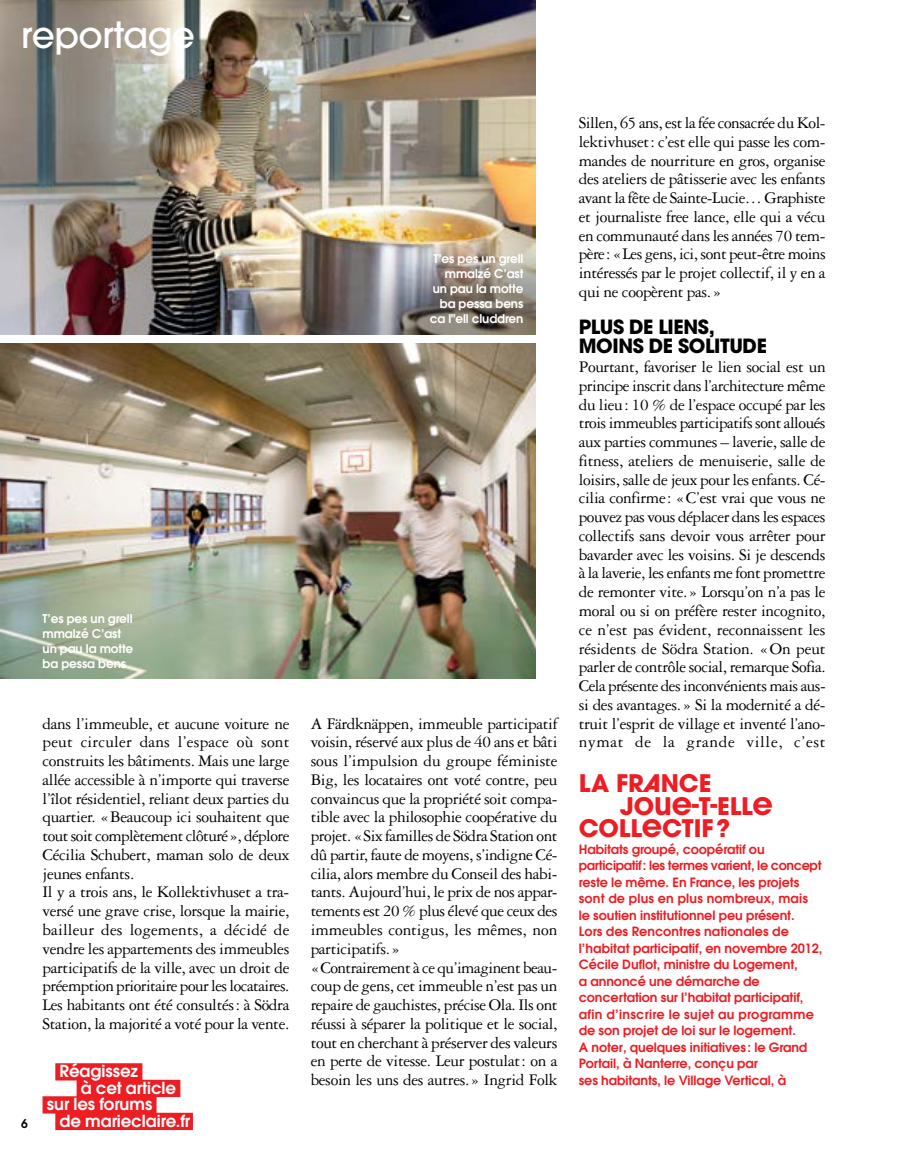
<style>
.page{position:relative;width:915px;height:1149px;background:#fff}
.page>*{position:absolute;margin:0;border:0;box-sizing:border-box;transform-origin:0 0}
.t1{font:500 36px "ITC Avant Garde Pro";color:#fff}
.t2{font:700 24px "ITC Avant Garde Pro";letter-spacing:-.005em;color:#ed1d24}
.t3{font:700 19.5px/18.8px "ITC Avant Garde Pro";letter-spacing:-.02em;color:#000}
.t4{font:17.25px/18.8px "Garamond 3 LT Std";letter-spacing:-.02em;color:#000}
.t5{font:600 16.5px "ITC Avant Garde Pro";color:#fff}
.t6{font:600 12.75px/16.5px "ITC Avant Garde Pro";letter-spacing:-.005em;color:#ed1d24}
.t7{font:600 12px/15px "ITC Avant Garde Pro";letter-spacing:-.005em;color:#fff;text-align:right}
.t8{font:600 12px "ITC Avant Garde Pro";color:#000}
</style>
<div class="page">
<img style="left:0;top:0;width:535px;height:335px">
<img style="left:0;top:343px;width:535px;height:335px">
<div style="left:55px;top:1062px;width:87px;height:18px;background:#ed1d24"></div>
<div style="left:77px;top:1079px;width:103px;height:17px;background:#ed1d24"></div>
<div style="left:43px;top:1095px;width:113px;height:18px;background:#ed1d24"></div>
<div style="left:55px;top:1112px;width:138px;height:17px;background:#ed1d24"></div>
<h1 class="t1" style="left:21px;top:12px;width:175px">reportage</h1>
<p class="t7" style="left:429px;top:251px;width:95px">T’es pes un grell mmalzé C’ast un pau la motte ba pessa bens ca l"ell cluddren</p>
<p class="t7" style="left:43px;top:610px;width:92px;text-align:left">T’es pes un grell mmalzé C’ast un pau la motte ba pessa bens</p>
<p class="t8" style="left:21px;top:1115px;width:8px">6</p>
<p class="t4" style="left:43px;top:713px;width:248px">dans l’immeuble, et aucune voiture ne peut circuler dans l’espace où sont construits les bâtiments. Mais une large allée accessible à n’importe qui traverse l’îlot résidentiel, reliant deux parties du quartier. «Beaucoup ici souhaitent que tout soit complètement clôturé», déplore Cécilia Schubert, maman solo de deux jeunes enfants.<br>Il y a trois ans, le Kollektivhuset a tra&shy;versé une grave crise, lorsque la mairie, bailleur des logements, a décidé de vendre les appartements des immeubles participatifs de la ville, avec un droit de préemption prioritaire pour les locataires.<br>Les habitants ont été consultés: à Södra Station, la majorité a voté pour la vente.</p>
<p class="t4" style="left:310px;top:714px;width:248px">A Färdknäppen, immeuble participatif voisin, réservé aux plus de 40 ans et bâti sous l’impulsion du groupe féministe Big, les locataires ont voté contre, peu convaincus que la propriété soit compa&shy;tible avec la philosophie coopérative du projet. «Six familles de Södra Station ont dû partir, faute de moyens, s’indigne Cé&shy;cilia, alors membre du Conseil des habi&shy;tants. Aujourd’hui, le prix de nos appar&shy;tements est 20 % plus élevé que ceux des immeubles contigus, les mêmes, non participatifs.»<br>«Contrairement à ce qu’imaginent beau&shy;coup de gens, cet immeuble n’est pas un repaire de gauchistes, précise Ola. Ils ont réussi à séparer la politique et le social, tout en cherchant à préserver des valeurs en perte de vitesse. Leur postulat: on a besoin les uns des autres.» Ingrid Folk</p>
<p class="t5" style="left:60px;top:1059px;width:80px">Réagissez</p>
<p class="t5" style="left:81px;top:1076px;width:97px">à cet article</p>
<p class="t5" style="left:47px;top:1092px;width:107px">sur les forums</p>
<p class="t5" style="left:60px;top:1109px;width:132px">de marieclaire.fr</p>
<p class="t4" style="left:578px;top:113px;width:248px;text-align:justify">Sillen, 65 ans, est la fée consacrée du Kol&shy;lektivhuset: c’est elle qui passe les com&shy;mandes de nourriture en gros, organise des ateliers de pâtisserie avec les enfants avant la fête de Sainte-Lucie… Graphiste et journaliste free lance, elle qui a vécu en communauté dans les années 70 tem&shy;père: «Les gens, ici, sont peut-être moins intéressés par le projet collectif, il y en a qui ne coopèrent pas.»</p>
<p class="t3" style="left:578px;top:317px;width:190px">PLUS DE LIENS,<br>MOINS DE SOLITUDE</p>
<p class="t4" style="left:578px;top:357px;width:248px;text-align:justify">Pourtant, favoriser le lien social est un principe inscrit dans l’architecture même du lieu: 10 % de l’espace occupé par les trois immeubles participatifs sont alloués aux parties communes – laverie, salle de fitness, ateliers de menuiserie, salle de loisirs, salle de jeux pour les enfants. Cé&shy;cilia confirme: «C’est vrai que vous ne pouvez pas vous déplacer dans les espaces collectifs sans devoir vous arrêter pour bavarder avec les voisins. Si je descends à la laverie, les enfants me font promettre de remonter vite.» Lorsqu’on n’a pas le moral ou si on préfère rester incognito, ce n’est pas évident, reconnaissent les résidents de Södra Station. «On peut parler de contrôle social, remarque Sofia.<br>Cela présente des inconvénients mais aus&shy;si des avantages.» Si la modernité a dé&shy;truit l’esprit de village et inventé l’ano&shy;nymat de la grande ville, c’est</p>
<h2 class="t2" style="left:578px;top:767px;width:134px">LA FRANCE</h2>
<h2 class="t2" style="left:620px;top:789px;width:154px">JOUE-T-ELLE</h2>
<h2 class="t2" style="left:578px;top:812px;width:153px">COLLECTIF?</h2>
<p class="t6" style="left:578px;top:840px;width:245px">Habitats groupé, coopératif ou participatif: les termes varient, le concept reste le même. En France, les projets sont de plus en plus nombreux, mais<br>le soutien institutionnel peu présent.<br>Lors des Rencontres nationales de l’habitat participatif, en novembre 2012, Cécile Duflot, ministre du Logement,<br>a annoncé une démarche de concertation sur l’habitat participatif, afin d’inscrire le sujet au programme de son projet de loi sur le logement.<br>A noter, quelques initiatives : le Grand Portail, à Nanterre, conçu par<br>ses habitants, le Village Vertical, à</p>
</div>
